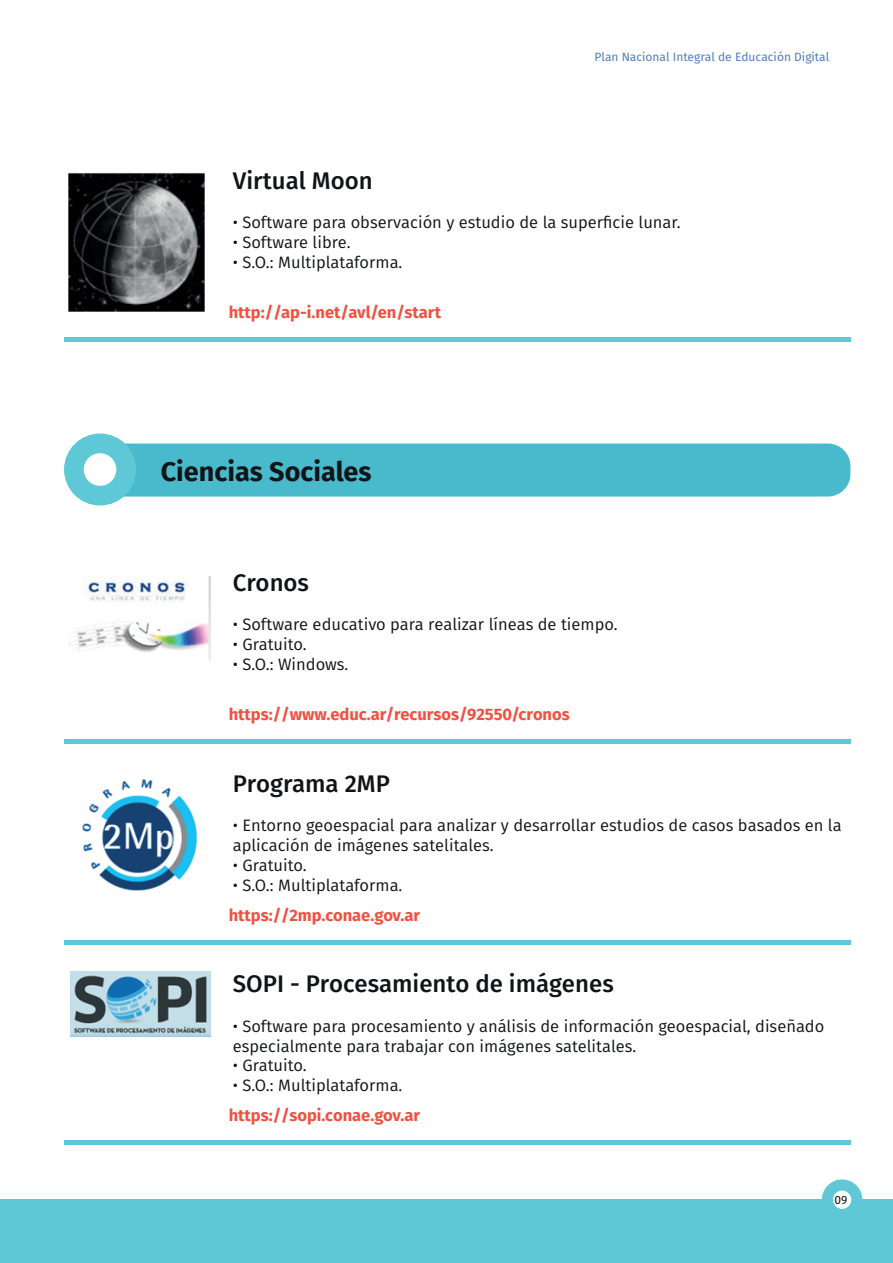
<style>
.page{position:relative;width:893px;height:1263px;background:#fff}
.page>*{position:absolute;margin:0;border:0;box-sizing:border-box;transform-origin:0 0}
.t1{font:700 27px "Fira Sans";color:#111416}
.t2{font:500 24px "Fira Sans";color:#111416}
.t3{font:16.5px/19.8px "Fira Sans";color:#111416}
.t4{font:700 16.5px "Fira Sans";color:#f05140}
.t5{font:12px "Fira Sans";color:#4f7dbf}
.t6{font:12px "Fira Sans";color:#111416}
</style>
<div class="page">
<div style="left:0;top:1199px;width:893px;height:64px;background:#5ec8d7"></div>
<div style="left:822px;top:1179px;width:40px;height:41px;background:#5ec8d7;border-radius:50%"></div>
<div style="left:833px;top:1190px;width:18px;height:19px;background:#fff;border-radius:50%"></div>
<div style="left:64px;top:337px;width:786px;height:5px;background:#5ec8d7"></div>
<div style="left:64px;top:739px;width:786px;height:5px;background:#5ec8d7"></div>
<div style="left:64px;top:940px;width:786px;height:5px;background:#5ec8d7"></div>
<div style="left:64px;top:1140px;width:786px;height:5px;background:#5ec8d7"></div>
<div style="left:82px;top:443px;width:768px;height:53px;background:#48bacc;border-radius:23px"></div>
<div style="left:64px;top:433px;width:72px;height:72px;background:#5ec8d7;border-radius:50%"></div>
<div style="left:84px;top:453px;width:32px;height:33px;background:#fff;border-radius:50%"></div>
<img style="left:68px;top:173px;width:137px;height:139px">
<img style="left:69px;top:576px;width:142px;height:85px">
<img style="left:82px;top:779px;width:115px;height:112px">
<img style="left:70px;top:971px;width:141px;height:66px">
<p class="t5" style="left:594px;top:48px;width:236px">Plan Nacional Integral de Educación Digital</p>
<h2 class="t2" style="left:233px;top:161px;width:142px">Virtual Moon</h2>
<p class="t3" style="left:233px;top:212px;width:449px">• Software para observación y estudio de la superficie lunar.</p>
<p class="t3" style="left:233px;top:232px;width:120px">• Software libre.</p>
<p class="t3" style="left:233px;top:252px;width:171px">• S.O.: Multiplataforma.</p>
<p class="t4" style="left:229px;top:298px;width:214px">http://ap-i.net/avl/en/start</p>
<h1 class="t1" style="left:161px;top:449px;width:212px">Ciencias Sociales</h1>
<h2 class="t2" style="left:233px;top:563px;width:78px">Cronos</h2>
<p class="t3" style="left:233px;top:614px;width:386px">• Software educativo para realizar líneas de tiempo.</p>
<p class="t3" style="left:233px;top:634px;width:75px">• Gratuito.</p>
<p class="t3" style="left:233px;top:654px;width:117px">• S.O.: Windows.</p>
<p class="t4" style="left:229px;top:700px;width:343px">https://www.educ.ar/recursos/92550/cronos</p>
<h2 class="t2" style="left:233px;top:764px;width:159px">Programa 2MP</h2>
<p class="t3" style="left:233px;top:815px;width:610px">• Entorno geoespacial para analizar y desarrollar estudios de casos basados en la aplicación de imágenes satelitales.</p>
<p class="t3" style="left:233px;top:855px;width:75px">• Gratuito.</p>
<p class="t3" style="left:233px;top:875px;width:171px">• S.O.: Multiplataforma.</p>
<p class="t4" style="left:229px;top:901px;width:193px">https://2mp.conae.gov.ar</p>
<h2 class="t2" style="left:233px;top:964px;width:382px">SOPI - Procesamiento de imágenes</h2>
<p class="t3" style="left:233px;top:1016px;width:593px">• Software para procesamiento y análisis de información geoespacial, diseñado especialmente para trabajar con imágenes satelitales.</p>
<p class="t3" style="left:233px;top:1055px;width:75px">• Gratuito.</p>
<p class="t3" style="left:233px;top:1075px;width:171px">• S.O.: Multiplataforma.</p>
<p class="t4" style="left:229px;top:1101px;width:193px">https://sopi.conae.gov.ar</p>
<p class="t6" style="left:834px;top:1190px;width:14px">09</p>
</div>
